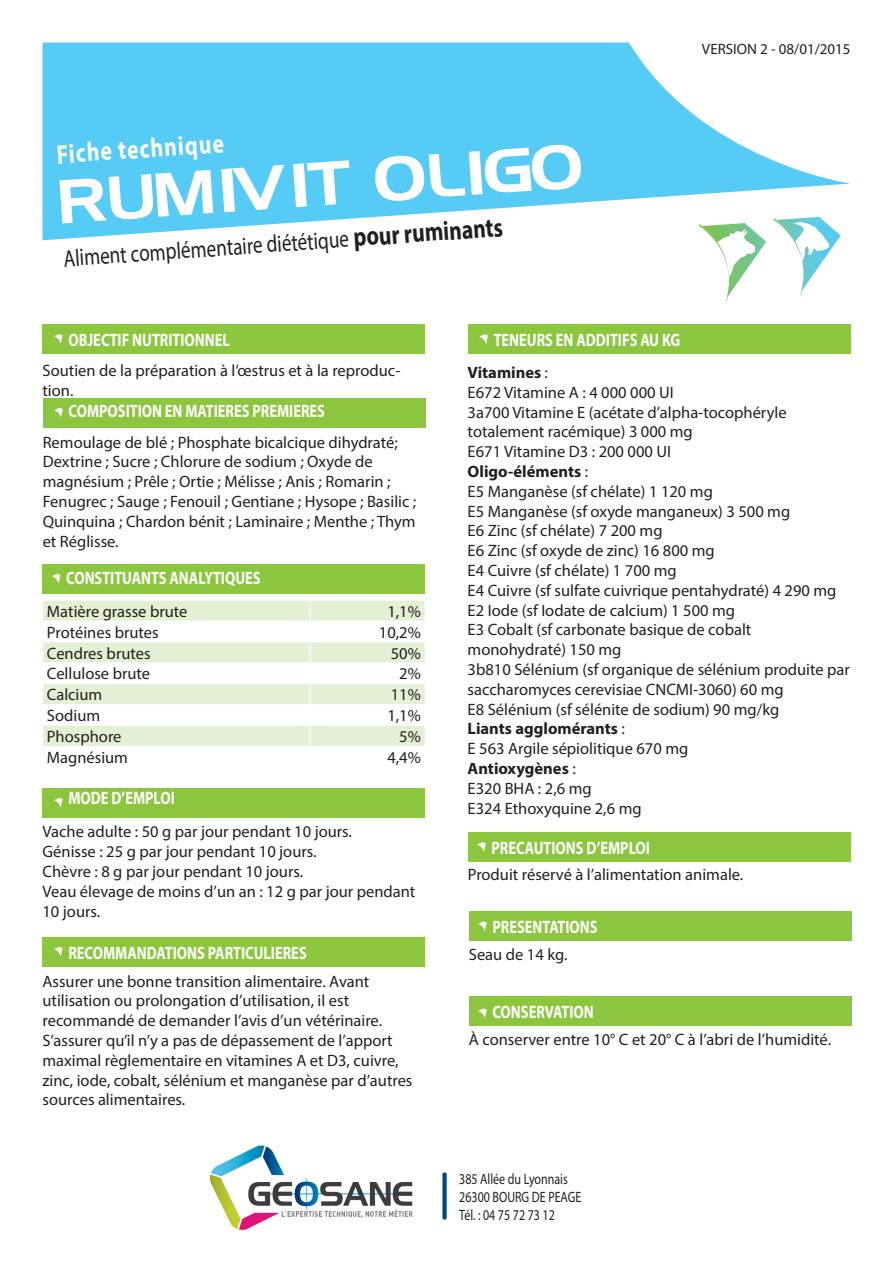
<style>
.page{position:relative;width:893px;height:1263px;background:#fff}
.page>*{position:absolute;margin:0;border:0;box-sizing:border-box;transform-origin:0 0}
.t1{font:60px "Aero Extended Regular SWFTE Regular SWFTE";color:#fff;scale:.81 1}
.t2{font:700 27px "Myriad Pro";color:#fff;scale:.8 1}
.t3{font:24px "Myriad Pro";color:#231f20;scale:.8 1}
.t4{font:700 18px "Myriad Pro";color:#fff;scale:.8 1}
.t5{font:16.5px/19.8px "Myriad Pro";color:#231f20}
.t6{font:700 16.5px "Myriad Pro";color:#231f20}
.t7{font:15px "Myriad Pro";color:#231f20;scale:.8 1}
.t8{font:15px "Myriad Pro";color:#231f20}
.s1{font-weight:700;font-size:27px}
.s2{font-weight:400}
</style>
<div class="page">
<div style="left:43px;top:398px;width:382px;height:30px;background:#8bc63e"></div>
<div style="left:43px;top:324px;width:382px;height:30px;background:#8bc63e"></div>
<div style="left:468px;top:324px;width:382px;height:30px;background:#8bc63e"></div>
<div style="left:43px;top:788px;width:382px;height:30px;background:#8bc63e"></div>
<div style="left:43px;top:937px;width:382px;height:30px;background:#8bc63e"></div>
<svg style="left:43px;top:43px;width:807px;height:197px;fill:#56cbf5"></svg>
<div style="left:468px;top:832px;width:382px;height:30px;background:#8bc63e"></div>
<div style="left:469px;top:911px;width:382px;height:30px;background:#8bc63e"></div>
<div style="left:469px;top:996px;width:382px;height:30px;background:#8bc63e"></div>
<div style="left:43px;top:564px;width:382px;height:30px;background:#8bc63e"></div>
<svg style="left:54px;top:408px;width:9px;height:10px"></svg>
<svg style="left:54px;top:334px;width:9px;height:10px"></svg>
<svg style="left:479px;top:334px;width:9px;height:10px"></svg>
<svg style="left:54px;top:798px;width:9px;height:10px"></svg>
<svg style="left:54px;top:947px;width:9px;height:10px"></svg>
<svg style="left:477px;top:842px;width:9px;height:10px"></svg>
<svg style="left:478px;top:921px;width:9px;height:10px"></svg>
<svg style="left:478px;top:1008px;width:9px;height:10px"></svg>
<svg style="left:52px;top:574px;width:9px;height:10px"></svg>
<img style="left:209px;top:1145px;width:204px;height:85px">
<div style="left:442px;top:1172px;width:5px;height:47px;background:#004b85;border-radius:2px"></div>
<svg style="left:699px;top:223px;width:67px;height:79px"></svg>
<svg style="left:773px;top:217px;width:68px;height:79px"></svg>
<svg style="left:43px;top:601px;width:382px;height:145px;fill:#e4f0d4"></svg>
<hr style="left:43px;top:621px;width:267px;height:1px;background:#fff">
<hr style="left:310px;top:621px;width:115px;height:1px;background:#fff">
<hr style="left:43px;top:642px;width:267px;height:1px;background:#fff">
<hr style="left:310px;top:642px;width:115px;height:1px;background:#fff">
<hr style="left:43px;top:663px;width:267px;height:1px;background:#fff">
<hr style="left:310px;top:663px;width:115px;height:1px;background:#fff">
<hr style="left:43px;top:683px;width:267px;height:1px;background:#fff">
<hr style="left:310px;top:683px;width:115px;height:1px;background:#fff">
<hr style="left:43px;top:704px;width:267px;height:1px;background:#fff">
<hr style="left:310px;top:704px;width:115px;height:1px;background:#fff">
<hr style="left:43px;top:725px;width:267px;height:1px;background:#fff">
<hr style="left:310px;top:725px;width:115px;height:1px;background:#fff">
<svg style="left:310px;top:601px;width:1px;height:145px"></svg>
<p class="t8" style="left:702px;top:39px;width:150px">VERSION 2 - 08/01/2015</p>
<p class="t2" style="left:56px;top:137px;width:211px;rotate:-4deg">Fiche technique</p>
<p class="t1" style="left:61px;top:166px;width:652px;rotate:-4deg">RUMIVIT OLIGO</p>
<p class="t3" style="left:62px;top:244px;width:552px;rotate:-4deg">Aliment complémentaire diététique <span class="s1">pour ruminants</span></p>
<p class="t4" style="left:68px;top:328px;width:203px">OBJECTIF NUTRITIONNEL</p>
<p class="t4" style="left:494px;top:328px;width:235px">TENEURS EN ADDITIFS AU KG</p>
<p class="t5" style="left:43px;top:360px;width:359px">Soutien de la préparation à l’œstrus et à la reproduc&shy;tion.</p>
<p class="t6" style="left:468px;top:362px;width:82px">Vitamines <span class="s2">:</span></p>
<p class="t5" style="left:468px;top:382px;width:208px">E672 Vitamine A : 4 000 000 UI</p>
<p class="t5" style="left:468px;top:402px;width:321px">3a700 Vitamine E (acétate d’alpha-tocophéryle totalement racémique) 3 000 mg</p>
<p class="t5" style="left:468px;top:441px;width:205px">E671 Vitamine D3 : 200 000 UI</p>
<p class="t6" style="left:468px;top:461px;width:122px">Oligo-éléments <span class="s2">:</span></p>
<p class="t5" style="left:468px;top:481px;width:247px">E5 Manganèse (sf chélate) 1 120 mg</p>
<p class="t5" style="left:468px;top:501px;width:324px">E5 Manganèse (sf oxyde manganeux) 3 500 mg</p>
<p class="t5" style="left:468px;top:521px;width:196px">E6 Zinc (sf chélate) 7 200 mg</p>
<p class="t5" style="left:468px;top:540px;width:249px">E6 Zinc (sf oxyde de zinc) 16 800 mg</p>
<p class="t5" style="left:468px;top:560px;width:211px">E4 Cuivre (sf chélate) 1 700 mg</p>
<p class="t5" style="left:468px;top:580px;width:370px">E4 Cuivre (sf sulfate cuivrique pentahydraté) 4 290 mg</p>
<p class="t5" style="left:468px;top:600px;width:269px">E2 Iode (sf Iodate de calcium) 1 500 mg</p>
<p class="t5" style="left:468px;top:620px;width:285px">E3 Cobalt (sf carbonate basique de cobalt monohydraté) 150 mg</p>
<p class="t5" style="left:468px;top:659px;width:384px">3b810 Sélénium (sf organique de sélénium produite par saccharomyces cerevisiae CNCMI-3060) 60 mg</p>
<p class="t5" style="left:468px;top:699px;width:313px">E8 Sélénium (sf sélénite de sodium) 90 mg/kg</p>
<p class="t6" style="left:468px;top:718px;width:159px">Liants agglomérants <span class="s2">:</span></p>
<p class="t5" style="left:468px;top:738px;width:222px">E 563 Argile sépiolitique 670 mg</p>
<p class="t6" style="left:468px;top:758px;width:110px">Antioxygènes <span class="s2">:</span></p>
<p class="t5" style="left:468px;top:778px;width:126px">E320 BHA : 2,6 mg</p>
<p class="t5" style="left:468px;top:798px;width:176px">E324 Ethoxyquine 2,6 mg</p>
<p class="t4" style="left:69px;top:400px;width:322px">COMPOSITION EN MATIERES PREMIERES</p>
<p class="t5" style="left:43px;top:432px;width:357px">Remoulage de blé ; Phosphate bicalcique dihydraté;<br>Dextrine ; Sucre ; Chlorure de sodium ; Oxyde de magnésium ; Prêle ; Ortie ; Mélisse ; Anis ; Romarin ;</p>
<p class="t5" style="left:43px;top:491px;width:375px;text-align:justify">Fenugrec ; Sauge ; Fenouil ; Gentiane ; Hysope ; Basilic ; Quinquina ; Chardon bénit ; Laminaire ; Menthe ; Thym et Réglisse.</p>
<p class="t4" style="left:66px;top:567px;width:245px">CONSTITUANTS ANALYTIQUES</p>
<p class="t5" style="left:47px;top:601px;width:142px">Matière grasse brute</p>
<p class="t5" style="left:387px;top:601px;width:35px">1,1%</p>
<p class="t5" style="left:47px;top:622px;width:113px">Protéines brutes</p>
<p class="t5" style="left:379px;top:622px;width:43px">10,2%</p>
<p class="t5" style="left:47px;top:643px;width:105px">Cendres brutes</p>
<p class="t5" style="left:391px;top:643px;width:31px">50%</p>
<p class="t5" style="left:47px;top:664px;width:105px">Cellulose brute</p>
<p class="t5" style="left:399px;top:664px;width:23px">2%</p>
<p class="t5" style="left:47px;top:685px;width:57px">Calcium</p>
<p class="t5" style="left:391px;top:685px;width:31px">11%</p>
<p class="t5" style="left:47px;top:705px;width:55px">Sodium</p>
<p class="t5" style="left:387px;top:705px;width:35px">1,1%</p>
<p class="t5" style="left:47px;top:726px;width:76px">Phosphore</p>
<p class="t5" style="left:399px;top:726px;width:23px">5%</p>
<p class="t5" style="left:47px;top:747px;width:83px">Magnésium</p>
<p class="t5" style="left:387px;top:747px;width:35px">4,4%</p>
<p class="t4" style="left:68px;top:786px;width:135px">MODE D’EMPLOI</p>
<p class="t5" style="left:43px;top:822px;width:311px">Vache adulte : 50 g par jour pendant 10 jours.</p>
<p class="t5" style="left:43px;top:841px;width:276px">Génisse : 25 g par jour pendant 10 jours.</p>
<p class="t5" style="left:43px;top:861px;width:262px">Chèvre : 8 g par jour pendant 10 jours.</p>
<p class="t5" style="left:43px;top:881px;width:374px">Veau élevage de moins d’un an : 12 g par jour pendant<br>10 jours.</p>
<p class="t4" style="left:68px;top:941px;width:300px">RECOMMANDATIONS PARTICULIERES</p>
<p class="t5" style="left:43px;top:971px;width:371px">Assurer une bonne transition alimentaire. Avant utilisation ou prolongation d’utilisation, il est recommandé de demander l’avis d’un vétérinaire.<br>S’assurer qu’il n’y a pas de dépassement de l’apport maximal règlementaire en vitamines A et D3, cuivre, zinc, iode, cobalt, sélénium et manganèse par d’autres sources alimentaires.</p>
<p class="t4" style="left:492px;top:836px;width:199px">PRECAUTIONS D’EMPLOI</p>
<p class="t5" style="left:468px;top:864px;width:277px">Produit réservé à l’alimentation animale.</p>
<p class="t4" style="left:492px;top:915px;width:133px">PRESENTATIONS</p>
<p class="t5" style="left:469px;top:944px;width:100px">Seau de 14 kg.</p>
<p class="t4" style="left:492px;top:1000px;width:128px">CONSERVATION</p>
<p class="t5" style="left:469px;top:1029px;width:364px">À conserver entre 10° C et 20° C à l’abri de l’humidité.</p>
<p class="t7" style="left:459px;top:1169px;width:137px">385 Allée du Lyonnais</p>
<p class="t7" style="left:459px;top:1187px;width:154px">26300 BOURG DE PEAGE</p>
<p class="t7" style="left:459px;top:1205px;width:121px">Tél. : 04 75 72 73 12</p>
</div>
